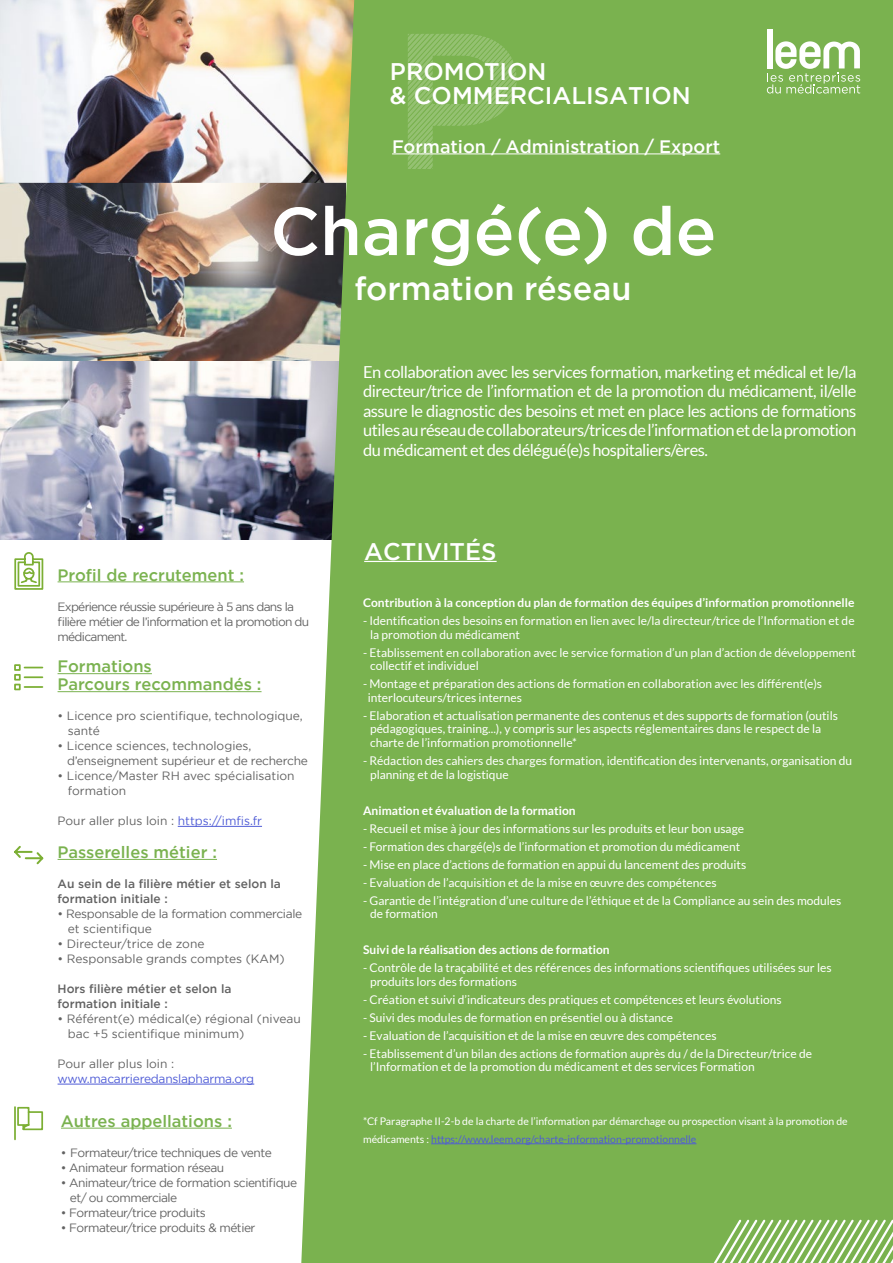
<style>
.page{position:relative;width:893px;height:1263px;background:#fff}
.page>*{position:absolute;margin:0;border:0;box-sizing:border-box;transform-origin:0 0}
.t1{font:500 67.5px "Gotham";color:#fff}
.t2{font:500 32.4px "Gotham";color:#fff}
.t3{font:500 24px/24px "Gotham";color:#fff}
.t4{font:500 18px "Gotham";color:#fff}
.t5{font:16.5px/19.5px "Lato";letter-spacing:-.03em;color:#fff;text-align:justify}
.t6{font:500 16.5px/18px "Gotham";color:#7ab24f}
.t7{font:12px/13.5px "Lato";color:#fff}
.t8{font:12px/15px "Gotham";color:#626262}
.t9{font:12px/15px "Gotham";letter-spacing:-.04em;color:#626262}
.t10{font:700 12px "Lato";color:#fff}
.t11{font:12px/15px "Gotham";letter-spacing:-.02em;color:#626262}
.t12{font:500 12px/15px "Gotham";color:#626262}
.t13{font:12px/15px "Gotham";letter-spacing:-.06em;color:#626262}
.t14{font:12px "Gotham";letter-spacing:-.02em;color:#4f5cd6}
.t15{font:10.5px/18px "Lato";color:#fff}
.s1{color:#4f5cd6}
</style>
<div class="page">
<img style="left:0;top:361px;width:301px;height:178px">
<img style="left:1px;top:183px;width:300px;height:178px">
<img style="left:0;top:0;width:301px;height:183px">
<div style="left:301px;top:0;width:592px;height:1263px;background:#7ab24f"></div>
<hr style="left:431px;top:1143px;width:265px;height:1px;background:#4f5cd6">
<hr style="left:364px;top:561px;width:133px;height:1px;background:#fff">
<hr style="left:58px;top:673px;width:94px;height:1px;background:#7ab24f">
<hr style="left:58px;top:691px;width:204px;height:1px;background:#7ab24f">
<hr style="left:178px;top:826px;width:84px;height:1px;background:#4f5cd6">
<hr style="left:58px;top:859px;width:159px;height:1px;background:#7ab24f">
<hr style="left:58px;top:1084px;width:196px;height:1px;background:#4f5cd6">
<hr style="left:58px;top:581px;width:186px;height:1px;background:#7ab24f">
<hr style="left:61px;top:1128px;width:171px;height:1px;background:#7ab24f">
<hr style="left:392px;top:153px;width:328px;height:1px;background:#fff">
<div style="left:767px;top:29px;width:6px;height:39px;background:#fff"></div>
<svg style="left:767px;top:41px;width:93px;height:53px"></svg>
<svg style="left:14px;top:664px;width:29px;height:26px"></svg>
<svg style="left:14px;top:846px;width:29px;height:18px"></svg>
<svg style="left:14px;top:1106px;width:29px;height:34px"></svg>
<svg style="left:14px;top:552px;width:29px;height:38px"></svg>
<div style="left:654px;top:689px;width:239px;height:574px;background:#7ab24f"></div>
<svg style="left:408px;top:34px;width:108px;height:135px"></svg>
<h3 class="t3" style="left:390px;top:59px;width:302px">PROMOTION<br>&amp; COMMERCIALISATION</h3>
<h3 class="t4" style="left:392px;top:134px;width:330px">Formation / Administration / Export</h3>
<h1 class="t1" style="left:270px;top:187px;width:448px">Chargé(e) de</h1>
<h2 class="t2" style="left:354px;top:267px;width:279px">formation réseau</h2>
<p class="t5" style="left:363px;top:362px;width:495px">En collaboration avec les services formation, marketing et médical et le/la directeur/trice de l’information et de la promotion du médicament, il/elle assure le diagnostic des besoins et met en place les actions de formations utiles au réseau de collaborateurs/trices de l’information et de la promotion du médicament et des délégué(e)s hospitaliers/ères.</p>
<h3 class="t6" style="left:58px;top:566px;width:188px">Profil de recrutement :</h3>
<p class="t13" style="left:58px;top:599px;width:253px">Expérience réussie supérieure à 5 ans dans la filière métier de l’information et la promotion du médicament.</p>
<h3 class="t6" style="left:58px;top:657px;width:205px">Formations<br>Parcours recommandés :</h3>
<p class="t8" style="left:68px;top:708px;width:236px;text-indent:-10px">• Licence pro scientifique, technologique, santé</p>
<p class="t11" style="left:67px;top:738px;width:242px;text-indent:-9px">• Licence sciences, technologies, d’enseignement supérieur et de recherche</p>
<p class="t8" style="left:68px;top:768px;width:228px;text-indent:-10px">• Licence/Master RH avec spécialisation formation</p>
<p class="t8" style="left:58px;top:813px;width:206px">Pour aller plus loin : <span class="s1">https://imfis.fr</span></p>
<h3 class="t6" style="left:58px;top:843px;width:161px">Passerelles métier :</h3>
<p class="t12" style="left:58px;top:876px;width:225px">Au sein de la filière métier et selon la formation initiale :</p>
<p class="t11" style="left:68px;top:906px;width:236px;text-indent:-10px">• Responsable de la formation commerciale et scientifique</p>
<p class="t8" style="left:58px;top:936px;width:148px">• Directeur/trice de zone</p>
<p class="t8" style="left:58px;top:951px;width:229px">• Responsable grands comptes (KAM)</p>
<p class="t12" style="left:58px;top:981px;width:175px">Hors filière métier et selon la formation initiale :</p>
<p class="t8" style="left:68px;top:1011px;width:234px;text-indent:-10px">• Référent(e) médical(e) régional (niveau bac +5 scientifique minimum)</p>
<p class="t8" style="left:58px;top:1056px;width:118px">Pour aller plus loin :</p>
<p class="t14" style="left:58px;top:1071px;width:198px">www.macarrieredanslapharma.org</p>
<h3 class="t6" style="left:61px;top:1112px;width:172px">Autres appellations :</h3>
<p class="t9" style="left:61px;top:1145px;width:212px">• Formateur/trice techniques de vente</p>
<p class="t9" style="left:61px;top:1160px;width:165px">• Animateur formation réseau</p>
<p class="t9" style="left:70px;top:1175px;width:229px;text-indent:-9px">• Animateur/trice de formation scientifique et/ ou commerciale</p>
<p class="t9" style="left:61px;top:1205px;width:146px">• Formateur/trice produits</p>
<p class="t9" style="left:61px;top:1220px;width:196px">• Formateur/trice produits &amp; métier</p>
<h3 class="t3" style="left:364px;top:539px;width:134px">ACTIVITÉS</h3>
<p class="t10" style="left:363px;top:596px;width:493px">Contribution à la conception du plan de formation des équipes d’information promotionnelle</p>
<p class="t7" style="left:370px;top:614px;width:486px;text-indent:-7px">- Identification des besoins en formation en lien avec le/la directeur/trice de l’Information et de la promotion du médicament</p>
<p class="t7" style="left:370px;top:646px;width:487px;text-indent:-7px">- Etablissement en collaboration avec le service formation d’un plan d’action de développement collectif et individuel</p>
<p class="t7" style="left:368px;top:677px;width:456px;text-indent:-5px">- Montage et préparation des actions de formation en collaboration avec les différent(e)s interlocuteurs/trices internes</p>
<p class="t7" style="left:370px;top:709px;width:469px;text-indent:-7px">- Elaboration et actualisation permanente des contenus et des supports de formation (outils pédagogiques, training...), y compris sur les aspects réglementaires dans le respect de la charte de l’information promotionnelle*</p>
<p class="t7" style="left:370px;top:754px;width:484px;text-indent:-7px">- Rédaction des cahiers des charges formation, identification des intervenants, organisation du planning et de la logistique</p>
<p class="t10" style="left:363px;top:803px;width:214px">Animation et évaluation de la formation</p>
<p class="t7" style="left:363px;top:821px;width:382px">- Recueil et mise à jour des informations sur les produits et leur bon usage</p>
<p class="t7" style="left:363px;top:839px;width:379px">- Formation des chargé(e)s de l’information et promotion du médicament</p>
<p class="t7" style="left:363px;top:857px;width:385px">- Mise en place d’actions de formation en appui du lancement des produits</p>
<p class="t7" style="left:363px;top:875px;width:355px">- Evaluation de l’acquisition et de la mise en œuvre des compétences</p>
<p class="t7" style="left:370px;top:893px;width:473px;text-indent:-7px">- Garantie de l’intégration d’une culture de l’éthique et de la Compliance au sein des modules de formation</p>
<p class="t10" style="left:363px;top:943px;width:248px">Suivi de la réalisation des actions de formation</p>
<p class="t7" style="left:370px;top:961px;width:463px;text-indent:-7px">- Contrôle de la traçabilité et des références des informations scientifiques utilisées sur les produits lors des formations</p>
<p class="t7" style="left:363px;top:992px;width:420px">- Création et suivi d’indicateurs des pratiques et compétences et leurs évolutions</p>
<p class="t7" style="left:363px;top:1010px;width:312px">- Suivi des modules de formation en présentiel ou à distance</p>
<p class="t7" style="left:363px;top:1028px;width:355px">- Evaluation de l’acquisition et de la mise en œuvre des compétences</p>
<p class="t7" style="left:370px;top:1046px;width:443px;text-indent:-7px">- Etablissement d’un bilan des actions de formation auprès du / de la Directeur/trice de l’Information et de la promotion du médicament et des services Formation</p>
<p class="t15" style="left:363px;top:1112px;width:486px">*Cf Paragraphe II-2-b de la charte de l’information par démarchage ou prospection visant à la promotion de médicaments : <span class="s1">https://www.leem.org/charte-information-promotionnelle</span></p>
</div>
